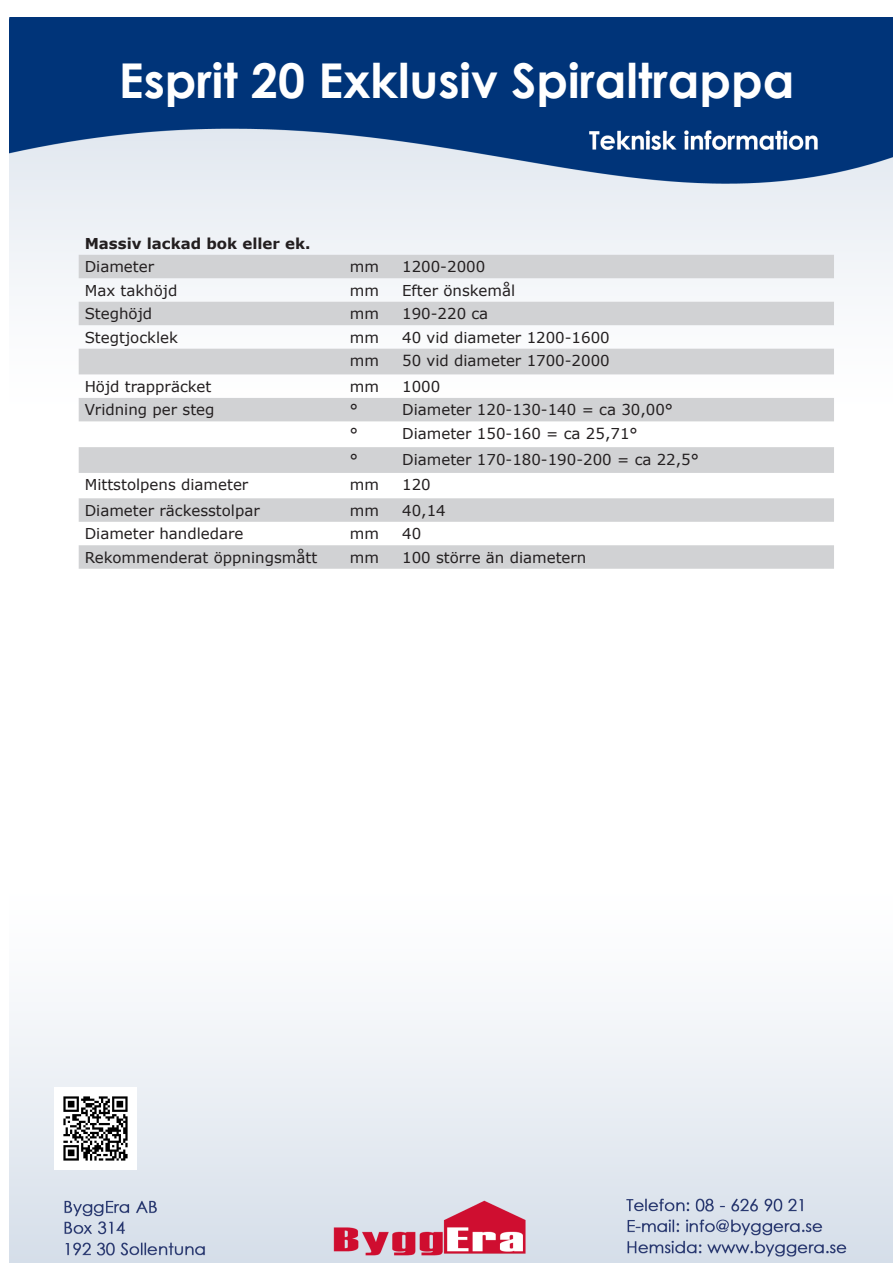
<style>
.page{position:relative;width:893px;height:1263px;background:#fff}
.page>*{position:absolute;margin:0;border:0;box-sizing:border-box;transform-origin:0 0}
.t1{font:700 48px "Century Gothic";color:#fff}
.t2{font:15px "Verdana";color:#231f20}
.t3{font:700 15px "Verdana";color:#231f20}
</style>
<div class="page">
<img style="left:10px;top:17px;width:883px;height:1246px">
<svg style="left:79px;top:255px;width:755px;height:314px;fill:#d1d2d4"></svg>
<img style="left:54px;top:1087px;width:82px;height:82px">
<p class="t1" style="left:119px;top:51px;width:677px">Esprit 20 Exklusiv Spiraltrappa</p>
<p class="t3" style="left:85px;top:233px;width:227px">Massiv lackad bok eller ek.</p>
<p class="t2" style="left:85px;top:256px;width:71px">Diameter</p>
<p class="t2" style="left:350px;top:256px;width:31px">mm</p>
<p class="t2" style="left:402px;top:256px;width:85px">1200-2000</p>
<p class="t2" style="left:85px;top:280px;width:94px">Max takhöjd</p>
<p class="t2" style="left:350px;top:280px;width:31px">mm</p>
<p class="t2" style="left:402px;top:280px;width:115px">Efter önskemål</p>
<p class="t2" style="left:85px;top:303px;width:69px">Steghöjd</p>
<p class="t2" style="left:350px;top:303px;width:31px">mm</p>
<p class="t2" style="left:402px;top:303px;width:88px">190-220 ca</p>
<p class="t2" style="left:85px;top:327px;width:95px">Stegtjocklek</p>
<p class="t2" style="left:350px;top:327px;width:31px">mm</p>
<p class="t2" style="left:402px;top:327px;width:209px">40 vid diameter 1200-1600</p>
<p class="t2" style="left:350px;top:350px;width:31px">mm</p>
<p class="t2" style="left:402px;top:350px;width:209px">50 vid diameter 1700-2000</p>
<p class="t2" style="left:85px;top:376px;width:128px">Höjd trappräcket</p>
<p class="t2" style="left:350px;top:376px;width:31px">mm</p>
<p class="t2" style="left:402px;top:376px;width:40px">1000</p>
<p class="t2" style="left:85px;top:400px;width:131px">Vridning per steg</p>
<p class="t2" style="left:350px;top:400px;width:10px">°</p>
<p class="t2" style="left:402px;top:400px;width:272px">Diameter 120-130-140 = ca 30,00°</p>
<p class="t2" style="left:350px;top:423px;width:10px">°</p>
<p class="t2" style="left:402px;top:423px;width:237px">Diameter 150-160 = ca 25,71°</p>
<p class="t2" style="left:350px;top:449px;width:10px">°</p>
<p class="t2" style="left:402px;top:449px;width:298px">Diameter 170-180-190-200 = ca 22,5°</p>
<p class="t2" style="left:85px;top:475px;width:165px">Mittstolpens diameter</p>
<p class="t2" style="left:350px;top:475px;width:31px">mm</p>
<p class="t2" style="left:402px;top:475px;width:30px">120</p>
<p class="t2" style="left:85px;top:500px;width:177px">Diameter räckesstolpar</p>
<p class="t2" style="left:350px;top:500px;width:31px">mm</p>
<p class="t2" style="left:402px;top:500px;width:45px">40,14</p>
<p class="t2" style="left:85px;top:523px;width:160px">Diameter handledare</p>
<p class="t2" style="left:350px;top:523px;width:31px">mm</p>
<p class="t2" style="left:402px;top:523px;width:21px">40</p>
<p class="t2" style="left:85px;top:547px;width:234px">Rekommenderat öppningsmått</p>
<p class="t2" style="left:350px;top:547px;width:31px">mm</p>
<p class="t2" style="left:402px;top:547px;width:186px">100 större än diametern</p>
</div>
